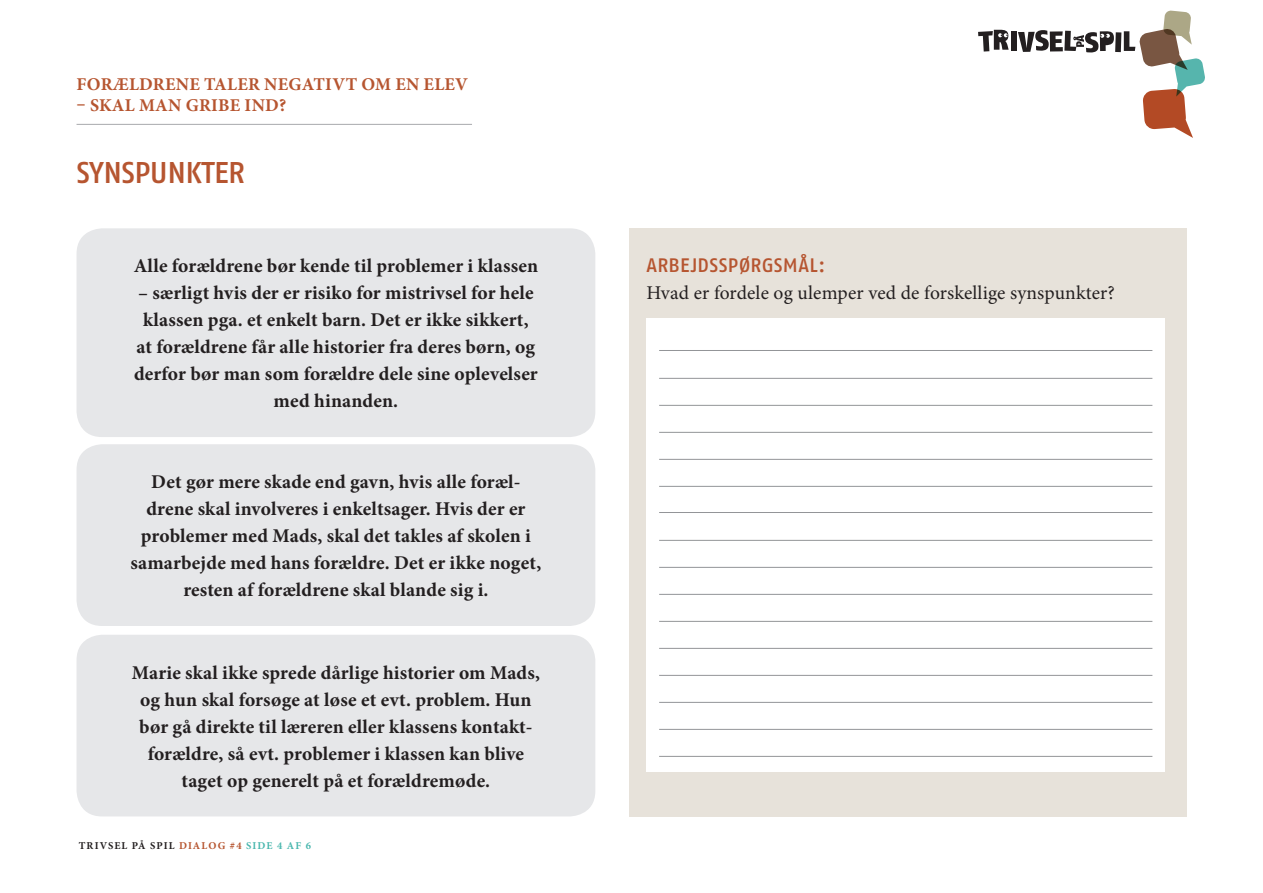
<style>
.page{position:relative;width:1263px;height:893px;background:#fff}
.page>*{position:absolute;margin:0;border:0;box-sizing:border-box;transform-origin:0 0}
.t1{font:500 30px "Fago No";letter-spacing:-.02em;color:#b65530}
._5_Talebobler{font:700 19.5px/27px "Minion Pro";letter-spacing:.01em;color:#231f20;text-align:center}
._4_Brød{font:19.5px "Minion Pro";letter-spacing:.01em;color:#231f20}
._3_Rubrik_lille{font:500 19.5px "Fago No";letter-spacing:.015em;color:#b65530}
._2_Trompet{font:700 18px "Minion Pro";letter-spacing:.015em;color:#b65530}
.t2{font:700 10.5px "Minion Pro";letter-spacing:.11em;color:#231f20}
.s1{color:#b65530}
.s2{color:#4ab7ae}
</style>
<div class="page">
<div style="left:1011px;top:31px;width:5px;height:20px;background:#231f20"></div>
<svg style="left:978px;top:30px;width:31px;height:22px"></svg>
<svg style="left:1018px;top:11px;width:187px;height:127px"></svg>
<div style="left:629px;top:228px;width:557px;height:588px;background:#e7e2da"></div>
<div style="left:646px;top:318px;width:519px;height:453px;background:#fff"></div>
<hr style="left:659px;top:350px;width:493px;height:1px;background:#939598">
<hr style="left:659px;top:378px;width:493px;height:1px;background:#939598">
<hr style="left:659px;top:405px;width:493px;height:1px;background:#939598">
<hr style="left:659px;top:432px;width:493px;height:1px;background:#939598">
<hr style="left:659px;top:459px;width:493px;height:1px;background:#939598">
<hr style="left:659px;top:486px;width:493px;height:1px;background:#939598">
<hr style="left:659px;top:512px;width:493px;height:1px;background:#939598">
<hr style="left:659px;top:540px;width:493px;height:1px;background:#939598">
<hr style="left:659px;top:567px;width:493px;height:1px;background:#939598">
<hr style="left:659px;top:594px;width:493px;height:1px;background:#939598">
<hr style="left:659px;top:621px;width:493px;height:1px;background:#939598">
<hr style="left:659px;top:648px;width:493px;height:1px;background:#939598">
<hr style="left:659px;top:675px;width:493px;height:1px;background:#939598">
<hr style="left:659px;top:702px;width:493px;height:1px;background:#939598">
<hr style="left:659px;top:729px;width:493px;height:1px;background:#939598">
<hr style="left:659px;top:756px;width:493px;height:1px;background:#939598">
<hr style="left:77px;top:124px;width:395px;height:1px;background:#a8a9ad">
<div style="left:77px;top:444px;width:518px;height:182px;background:#e6e7e9;border-radius:26px"></div>
<div style="left:77px;top:228px;width:518px;height:209px;background:#e6e7e9;border-radius:26px"></div>
<div style="left:77px;top:635px;width:518px;height:181px;background:#e6e7e9;border-radius:26px"></div>
<p class="_2_Trompet" style="left:77px;top:71px;width:393px">FORÆLDRENE TALER NEGATIVT OM EN ELEV</p>
<p class="_2_Trompet" style="left:77px;top:93px;width:211px">– SKAL MAN GRIBE IND?</p>
<p class="t1" style="left:77px;top:155px;width:170px">SYNSPUNKTER</p>
<p class="_5_Talebobler" style="left:134px;top:252px;width:406px">Alle forældrene bør kende til problemer i klassen</p>
<p class="_5_Talebobler" style="left:134px;top:279px;width:405px">– særligt hvis der er risiko for mistrivsel for hele klassen pga. et enkelt barn. Det er ikke sikkert, at forældrene får alle historier fra deres børn, og derfor bør man som forældre dele sine oplevelser med hinanden.</p>
<p class="_5_Talebobler" style="left:130px;top:468px;width:412px">Det gør mere skade end gavn, hvis alle foræl&shy;drene skal involveres i enkeltsager. Hvis der er problemer med Mads, skal det takles af skolen i samarbejde med hans forældre. Det er ikke noget, resten af forældrene skal blande sig i.</p>
<p class="_5_Talebobler" style="left:132px;top:659px;width:410px">Marie skal ikke sprede dårlige historier om Mads, og hun skal forsøge at løse et evt. problem. Hun bør gå direkte til læreren eller klassens kontakt&shy;forældre, så evt. problemer i klassen kan blive taget op generelt på et forældremøde.</p>
<p class="t2" style="left:79px;top:838px;width:234px">TRIVSEL PÅ SPIL <span class="s1">DIALOG #4</span> <span class="s2">SIDE 4 AF 6</span></p>
<p class="_3_Rubrik_lille" style="left:646px;top:254px;width:180px">ARBEJDSSPØRGSMÅL:</p>
<p class="_4_Brød" style="left:646px;top:280px;width:470px">Hvad er fordele og ulemper ved de forskellige synspunkter?</p>
</div>
